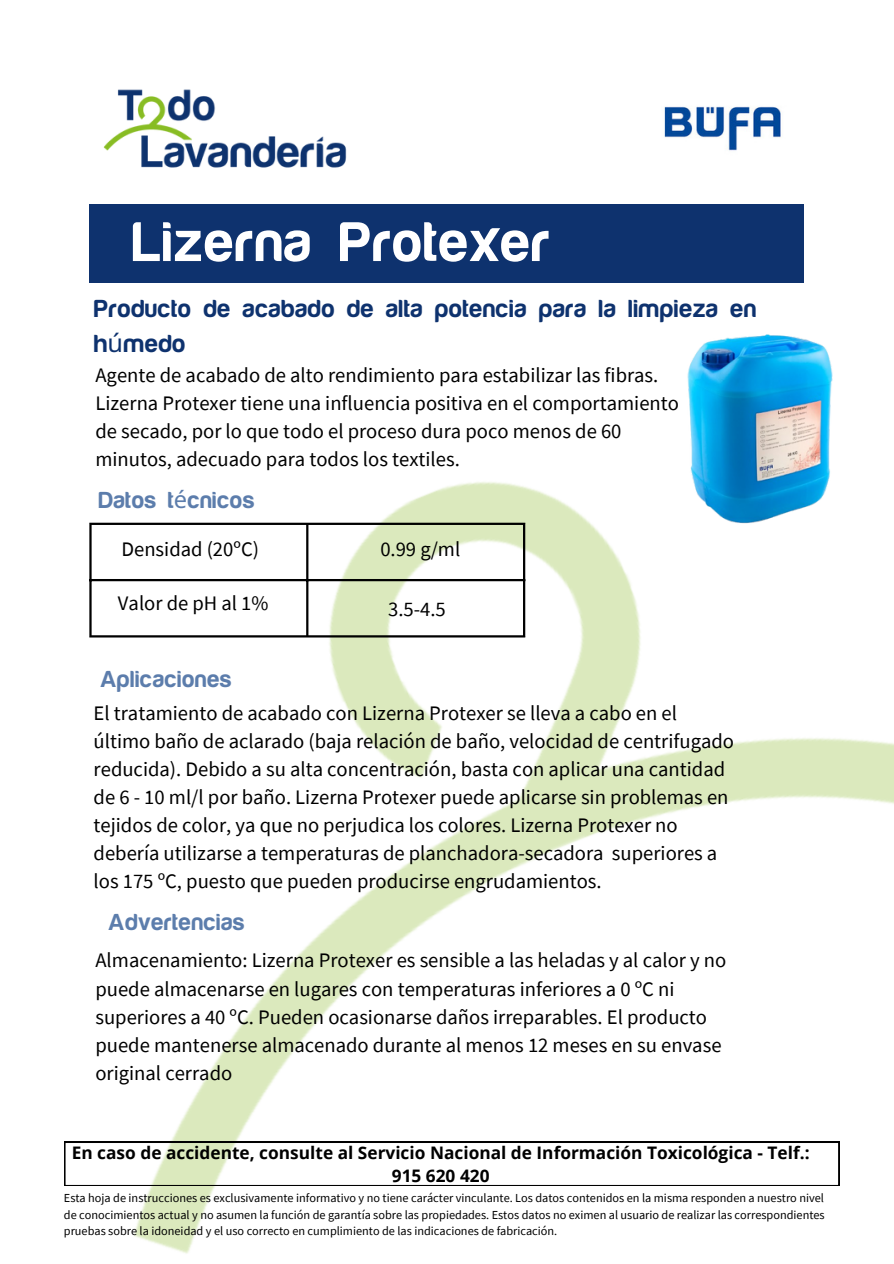
<style>
.page{position:relative;width:894px;height:1264px;background:#fff}
.page>*{position:absolute;margin:0;border:0;box-sizing:border-box;transform-origin:0 0}
.t1{font:700 57px "Harabara Mais Bold Harabara Mais";color:#fff}
.t2{font:700 25.2px/34.8px "Harabara Mais Bold Harabara Mais";color:#0e326e}
.t3{font:700 23.7px "Harabara Mais Bold Harabara Mais";color:#5c7dac}
.t4{font:20.55px/28.2px "Source Sans Pro";color:#000}
.t5{font:700 17.25px/23.4px "Open Sans";color:#000;text-align:center}
.t6{font:12.3px/16.8px "Source Sans Pro";color:#000;text-align:justify}
.s1{font-family:"Noto Sans";font-weight:400}
</style>
<div class="page">
<img style="left:64px;top:482px;width:829px;height:772px">
<img style="left:103px;top:89px;width:244px;height:79px">
<img style="left:664px;top:106px;width:117px;height:45px">
<div style="left:89px;top:204px;width:715px;height:79px;background:#0e326e"></div>
<hr style="left:89px;top:525px;width:3px;height:110px;background:#000">
<hr style="left:306px;top:525px;width:2px;height:110px;background:#000">
<hr style="left:523px;top:525px;width:2px;height:110px;background:#000">
<hr style="left:89px;top:522px;width:436px;height:3px;background:#000">
<hr style="left:89px;top:579px;width:436px;height:2px;background:#000">
<hr style="left:89px;top:635px;width:436px;height:2px;background:#000">
<svg style="left:64px;top:1141px;width:774px;height:44px"></svg>
<img style="left:681px;top:334px;width:158px;height:216px">
<h1 class="t1" style="left:131px;top:212px;width:420px">Lizerna Protexer</h1>
<h2 class="t2" style="left:94px;top:292px;width:664px">Producto de acabado de alta potencia para la limpieza en h<span class="s1">ú</span>medo</h2>
<p class="t4" style="left:95px;top:360px;width:585px">Agente de acabado de alto rendimiento para estabilizar las fibras.<br>Lizerna Protexer tiene una influencia positiva en el comportamiento de secado, por lo que todo el proceso dura poco menos de 60 minutos, adecuado para todos los textiles.</p>
<h3 class="t3" style="left:98px;top:488px;width:158px">Datos t<span class="s1">é</span>cnicos</h3>
<h3 class="t4" style="left:121px;top:535px;width:139px">Densidad (20ºC)</h3>
<h2 class="t4" style="left:118px;top:588px;width:152px">Valor de pH al 1%</h2>
<h3 class="t4" style="left:380px;top:535px;width:81px">0.99 g/ml</h3>
<h3 class="t4" style="left:388px;top:594px;width:59px">3.5-4.5</h3>
<h3 class="t3" style="left:100px;top:666px;width:133px">Aplicaciones</h3>
<h2 class="t4" style="left:94px;top:698px;width:642px">El tratamiento de acabado con Lizerna Protexer se lleva a cabo en el último baño de aclarado (baja relación de baño, velocidad de centrifugado reducida). Debido a su alta concentración, basta con aplicar una cantidad de 6 - 10 ml/l por baño. Lizerna Protexer puede aplicarse sin problemas en tejidos de color, ya que no perjudica los colores. Lizerna Protexer no debería utilizarse a temperaturas de planchadora-secadora superiores a los 175 ºC, puesto que pueden producirse engrudamientos.</h2>
<h3 class="t3" style="left:108px;top:910px;width:138px">Advertencias</h3>
<h4 class="t4" style="left:95px;top:946px;width:632px">Almacenamiento: Lizerna Protexer es sensible a las heladas y al calor y no puede almacenarse en lugares con temperaturas inferiores a 0 ºC ni superiores a 40 ºC. Pueden ocasionarse daños irreparables. El producto puede mantenerse almacenado durante al menos 12 meses en su envase original cerrado</h4>
<h2 class="t5" style="left:72px;top:1140px;width:739px">En caso de accidente, consulte al Servicio Nacional de Información Toxicológica - Telf.:<br>915 620 420</h2>
<h3 class="t6" style="left:64px;top:1188px;width:762px">Esta hoja de instrucciones es exclusivamente informativo y no tiene carácter vinculante. Los datos contenidos en la misma responden a nuestro nivel de conocimientos actual y no asumen la función de garantía sobre las propiedades. Estos datos no eximen al usuario de realizar las correspondientes pruebas sobre la idoneidad y el uso correcto en cumplimiento de las indicaciones de fabricación.</h3>
</div>
